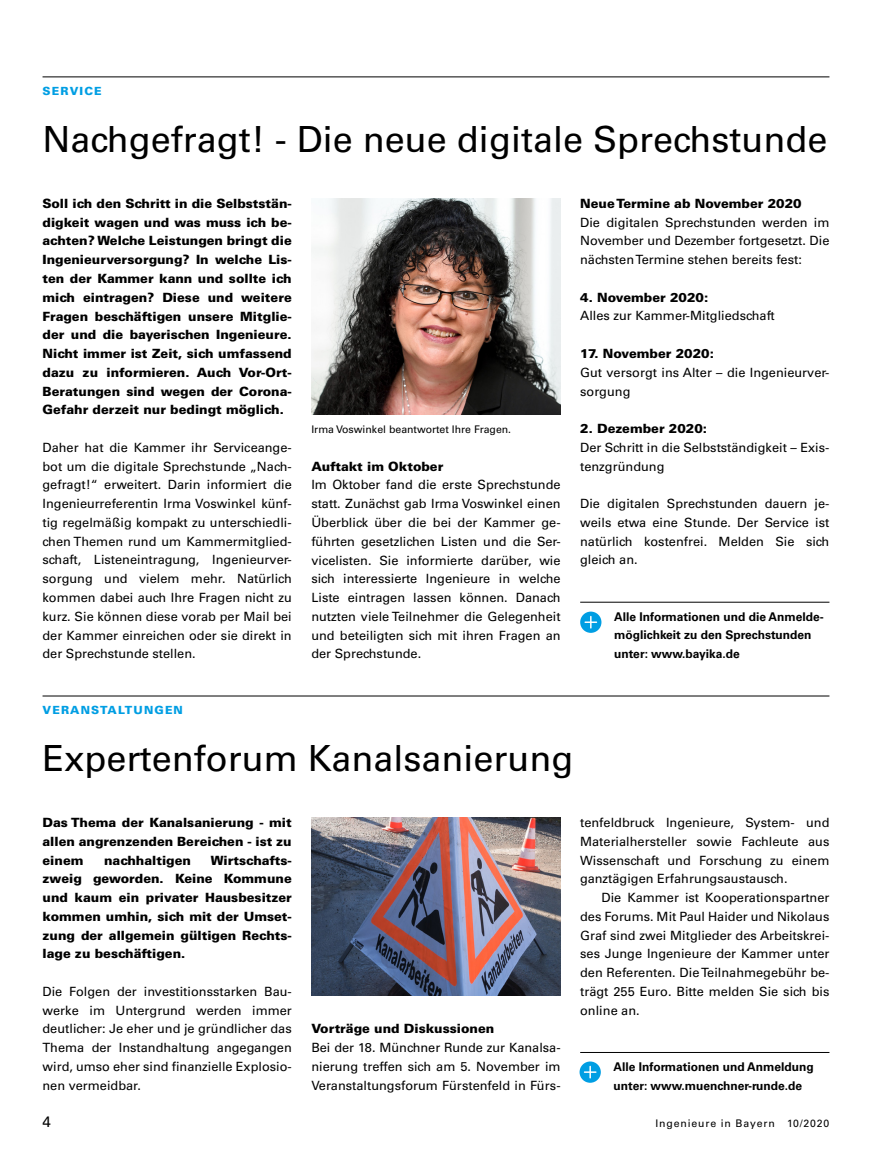
<style>
.page{position:relative;width:872px;height:1170px;background:#fff}
.page>*{position:absolute;margin:0;border:0;box-sizing:border-box;transform-origin:0 0}
.t1{font:36px "Univers LT Std";color:#000}
.t2{font:15px "Univers LT Std";color:#000}
.t3{font:12.75px/18.8px "Univers LT Std";color:#000;text-align:justify}
.t4{font:900 12.75px/18.8px "Univers LT Std";color:#000;text-align:justify}
.t5{font:700 12px/18.8px "Univers LT Std";color:#000}
.t6{font:900 11.25px "Univers LT Std";letter-spacing:.1em;color:#009ee3}
.t7{font:10.5px "Univers LT Std";color:#000}
.t8{font:10.5px "Univers LT Std";letter-spacing:.08em;color:#000}
</style>
<div class="page">
<hr style="left:43px;top:76px;width:786px;height:1px;background:#000">
<hr style="left:43px;top:695px;width:786px;height:1px;background:#000">
<hr style="left:580px;top:1051px;width:249px;height:1px;background:#000">
<hr style="left:580px;top:601px;width:249px;height:1px;background:#000">
<img style="left:311px;top:817px;width:249px;height:178px">
<img style="left:311px;top:199px;width:249px;height:215px">
<svg style="left:579px;top:1061px;width:22px;height:21px"></svg>
<svg style="left:580px;top:611px;width:21px;height:21px"></svg>
<p class="t6" style="left:43px;top:84px;width:61px">SERVICE</p>
<h1 class="t1" style="left:43px;top:117px;width:786px">Nachgefragt! - Die neue digitale Sprechstunde</h1>
<p class="t4" style="left:43px;top:194px;width:251px">Soll ich den Schritt in die Selbststän&shy;digkeit wagen und was muss ich be&shy;achten? Welche Leistungen bringt die Ingenieurversorgung? In welche Lis&shy;ten der Kammer kann und sollte ich mich eintragen? Diese und weitere Fragen beschäftigen unsere Mitglie&shy;der und die bayerischen Ingenieure.<br>Nicht immer ist Zeit, sich umfassend dazu zu informieren. Auch Vor-Ort-Beratungen sind wegen der Corona-Gefahr derzeit nur bedingt möglich.</p>
<p class="t3" style="left:43px;top:438px;width:251px">Daher hat die Kammer ihr Serviceange&shy;bot um die digitale Sprechstunde „Nach&shy;gefragt!“ erweitert. Darin informiert die Ingenieurreferentin Irma Voswinkel künf&shy;tig regelmäßig kompakt zu unterschiedli&shy;chen Themen rund um Kammermitglied&shy;schaft, Listeneintragung, Ingenieurver&shy;sorgung und vielem mehr. Natürlich kommen dabei auch Ihre Fragen nicht zu kurz. Sie können diese vorab per Mail bei der Kammer einreichen oder sie direkt in der Sprechstunde stellen.</p>
<p class="t7" style="left:311px;top:423px;width:201px">Irma Voswinkel beantwortet Ihre Fragen.</p>
<p class="t4" style="left:311px;top:456px;width:134px">Auftakt im Oktober</p>
<p class="t3" style="left:311px;top:475px;width:251px">Im Oktober fand die erste Sprechstunde statt. Zunächst gab Irma Voswinkel einen Überblick über die bei der Kammer ge&shy;führten gesetzlichen Listen und die Ser&shy;vicelisten. Sie informierte darüber, wie sich interessierte Ingenieure in welche Liste eintragen lassen können. Danach nutzten viele Teilnehmer die Gelegenheit und beteiligten sich mit ihren Fragen an der Sprechstunde.</p>
<p class="t4" style="left:580px;top:194px;width:223px">Neue Termine ab November 2020</p>
<p class="t3" style="left:580px;top:213px;width:251px">Die digitalen Sprechstunden werden im November und Dezember fortgesetzt. Die nächsten Termine stehen bereits fest:</p>
<p class="t4" style="left:580px;top:287px;width:129px">4. November 2020:</p>
<p class="t3" style="left:580px;top:306px;width:196px">Alles zur Kammer-Mitgliedschaft</p>
<p class="t4" style="left:580px;top:344px;width:135px">17. November 2020:</p>
<p class="t3" style="left:580px;top:363px;width:251px">Gut versorgt ins Alter – die Ingenieurver&shy;sorgung</p>
<p class="t4" style="left:580px;top:419px;width:128px">2. Dezember 2020:</p>
<p class="t3" style="left:580px;top:438px;width:251px">Der Schritt in die Selbstständigkeit – Exis&shy;tenzgründung</p>
<p class="t3" style="left:580px;top:494px;width:251px">Die digitalen Sprechstunden dauern je&shy;weils etwa eine Stunde. Der Service ist natürlich kostenfrei. Melden Sie sich gleich an.</p>
<p class="t5" style="left:614px;top:607px;width:211px">Alle Informationen und die Anmelde&shy;möglichkeit zu den Sprechstunden unter: www.bayika.de</p>
<p class="t6" style="left:43px;top:703px;width:142px">VERANSTALTUNGEN</p>
<h1 class="t1" style="left:43px;top:736px;width:532px">Expertenforum Kanalsanierung</h1>
<p class="t4" style="left:43px;top:812px;width:251px">Das Thema der Kanalsanierung - mit allen angrenzenden Bereichen - ist zu einem</p>
<p class="t4" style="left:43px;top:850px;width:251px;text-indent:168px">Wirtschafts&shy;zweig geworden. Keine Kommune und kaum ein privater Hausbesitzer kommen umhin, sich mit der Umset&shy;zung der allgemein gültigen Rechts&shy;lage zu beschäftigen.</p>
<p class="t3" style="left:43px;top:982px;width:251px">Die Folgen der investitionsstarken Bau&shy;werke im Untergrund werden immer deutlicher: Je eher und je gründlicher das Thema der Instandhaltung angegangen wird, umso eher sind finanzielle Explosio&shy;nen vermeidbar.</p>
<p class="t4" style="left:104px;top:850px;width:88px">nachhaltigen</p>
<p class="t4" style="left:311px;top:1019px;width:184px">Vorträge und Diskussionen</p>
<p class="t3" style="left:311px;top:1038px;width:251px">Bei der 18. Münchner Runde zur Kanalsa&shy;nierung treffen sich am 5. November im Veranstaltungsforum Fürstenfeld in Fürs-</p>
<p class="t3" style="left:580px;top:813px;width:251px">tenfeldbruck Ingenieure, System- und Materialhersteller sowie Fachleute aus Wissenschaft und Forschung zu einem ganztägigen Erfahrungsaustausch.</p>
<p class="t3" style="left:580px;top:888px;width:251px;text-indent:21px">Die Kammer ist Kooperationspartner des Forums. Mit Paul Haider und Nikolaus Graf sind zwei Mitglieder des Arbeitskrei&shy;ses Junge Ingenieure der Kammer unter den Referenten. Die Teilnahmegebühr be&shy;trägt 255 Euro. Bitte melden Sie sich bis online an.</p>
<p class="t5" style="left:613px;top:1057px;width:202px">Alle Informationen und Anmeldung unter: www.muenchner-runde.de</p>
<p class="t2" style="left:43px;top:1112px;width:10px">4</p>
<p class="t8" style="left:655px;top:1117px;width:175px">Ingenieure in Bayern 10/2020</p>
</div>
